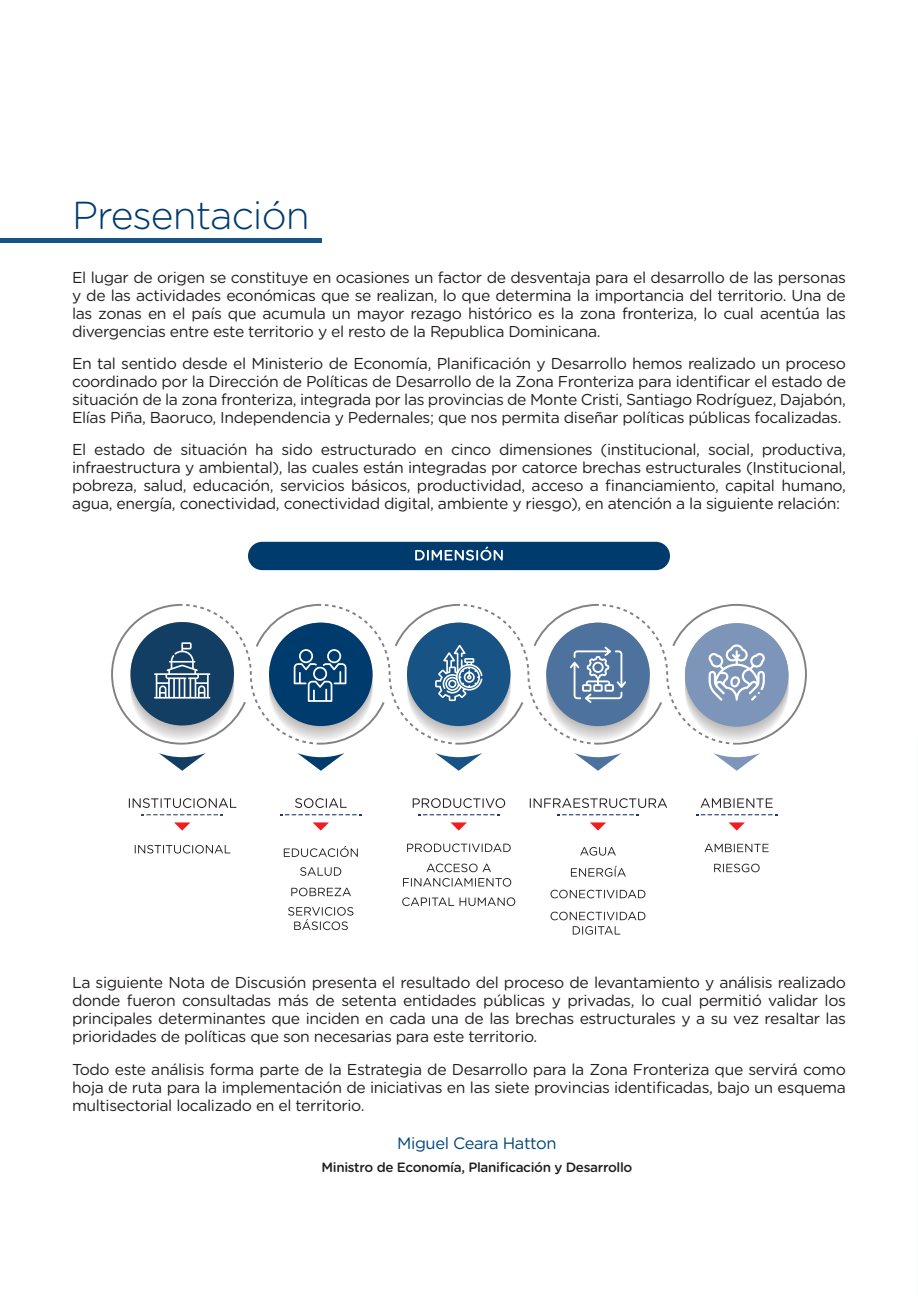
<style>
.page{position:relative;width:918px;height:1296px;background:#fff}
.page>*{position:absolute;margin:0;border:0;box-sizing:border-box;transform-origin:0 0}
.Títulos{font:300 39px "Gotham Rounded";letter-spacing:-.025em;color:#003b6e}
.Creditos{font:16.5px "Gotham Rounded";letter-spacing:-.025em;color:#004779}
.Body{font:15.75px/18px "Gotham Rounded";letter-spacing:-.025em;color:#231f20;text-align:justify}
.Creditos-2{font:500 13.5px "Gotham Rounded";letter-spacing:-.025em;color:#231f20}
</style>
<div class="page">
<svg style="left:129px;top:798px;width:107px;height:10px"></svg>
<svg style="left:135px;top:845px;width:95px;height:9px"></svg>
<svg style="left:413px;top:798px;width:92px;height:10px"></svg>
<svg style="left:295px;top:798px;width:52px;height:10px"></svg>
<svg style="left:530px;top:798px;width:137px;height:10px"></svg>
<svg style="left:701px;top:798px;width:72px;height:10px"></svg>
<svg style="left:300px;top:867px;width:41px;height:9px"></svg>
<svg style="left:284px;top:846px;width:74px;height:11px"></svg>
<svg style="left:407px;top:844px;width:104px;height:8px"></svg>
<svg style="left:427px;top:864px;width:64px;height:8px"></svg>
<svg style="left:403px;top:878px;width:108px;height:9px"></svg>
<svg style="left:402px;top:897px;width:52px;height:9px"></svg>
<svg style="left:460px;top:897px;width:55px;height:9px"></svg>
<svg style="left:705px;top:844px;width:64px;height:8px"></svg>
<svg style="left:714px;top:864px;width:46px;height:8px"></svg>
<svg style="left:580px;top:847px;width:36px;height:9px"></svg>
<svg style="left:571px;top:866px;width:55px;height:11px"></svg>
<svg style="left:551px;top:890px;width:94px;height:8px"></svg>
<svg style="left:551px;top:912px;width:94px;height:8px"></svg>
<svg style="left:573px;top:926px;width:47px;height:9px"></svg>
<svg style="left:297px;top:753px;width:48px;height:18px"></svg>
<svg style="left:159px;top:753px;width:47px;height:18px"></svg>
<svg style="left:435px;top:753px;width:47px;height:18px"></svg>
<svg style="left:574px;top:753px;width:48px;height:18px"></svg>
<svg style="left:713px;top:753px;width:47px;height:18px"></svg>
<svg style="left:111px;top:604px;width:696px;height:141px"></svg>
<svg style="left:142px;top:814px;width:81px;height:1px"></svg>
<svg style="left:174px;top:822px;width:16px;height:9px"></svg>
<svg style="left:280px;top:814px;width:81px;height:1px"></svg>
<svg style="left:313px;top:822px;width:16px;height:9px"></svg>
<svg style="left:418px;top:814px;width:81px;height:1px"></svg>
<svg style="left:451px;top:822px;width:16px;height:9px"></svg>
<svg style="left:557px;top:814px;width:82px;height:1px"></svg>
<svg style="left:590px;top:822px;width:16px;height:9px"></svg>
<svg style="left:696px;top:814px;width:81px;height:1px"></svg>
<svg style="left:729px;top:822px;width:16px;height:9px"></svg>
<svg style="left:291px;top:888px;width:60px;height:8px"></svg>
<svg style="left:288px;top:907px;width:65px;height:23px"></svg>
<div style="left:248px;top:542px;width:422px;height:28px;background:#003b6e;border-radius:14px"></div>
<svg style="left:415px;top:547px;width:88px;height:14px"></svg>
<hr style="left:0;top:238px;width:321px;height:4px;background:#175485">
<hr style="left:917px;top:0;width:1px;height:1296px;background:#003b6e">
<p class="Títulos" style="left:72px;top:189px;width:239px">Presentación</p>
<p class="Body" style="left:72px;top:267px;width:776px">El lugar de origen se constituye en ocasiones un factor de desventaja para el desarrollo de las personas y de las actividades económicas que se realizan, lo que determina la importancia del territorio. Una de las zonas en el país que acumula un mayor rezago histórico es la zona fronteriza, lo cual acentúa las divergencias entre este territorio y el resto de la Republica Dominicana.</p>
<p class="Body" style="left:72px;top:354px;width:776px">En tal sentido desde el Ministerio de Economía, Planificación y Desarrollo hemos realizado un proceso coordinado por la Dirección de Políticas de Desarrollo de la Zona Fronteriza para identificar el estado de situación de la zona fronteriza, integrada por las provincias de Monte Cristi, Santiago Rodríguez, Dajabón, Elías Piña, Baoruco, Independencia y Pedernales; que nos permita diseñar políticas públicas focalizadas.</p>
<p class="Body" style="left:72px;top:440px;width:775px">El estado de situación ha sido estructurado en cinco dimensiones (institucional, social, productiva, infraestructura y ambiental), las cuales están integradas por catorce brechas estructurales (Institucional, pobreza, salud, educación, servicios básicos, productividad, acceso a financiamiento, capital humano, agua, energía, conectividad, conectividad digital, ambiente y riesgo), en atención a la siguiente relación:</p>
<p class="Body" style="left:72px;top:973px;width:776px">La siguiente Nota de Discusión presenta el resultado del proceso de levantamiento y análisis realizado donde fueron consultadas más de setenta entidades públicas y privadas, lo cual permitió validar los principales determinantes que inciden en cada una de las brechas estructurales y a su vez resaltar las prioridades de políticas que son necesarias para este territorio.</p>
<p class="Body" style="left:72px;top:1059px;width:776px">Todo este análisis forma parte de la Estrategia de Desarrollo para la Zona Fronteriza que servirá como hoja de ruta para la implementación de iniciativas en las siete provincias identificadas, bajo un esquema multisectorial localizado en el territorio.</p>
<p class="Creditos" style="left:397px;top:1132px;width:161px">Miguel Ceara Hatton</p>
<p class="Creditos-2" style="left:322px;top:1158px;width:312px">Ministro de Economía, Planificación y Desarrollo</p>
</div>
